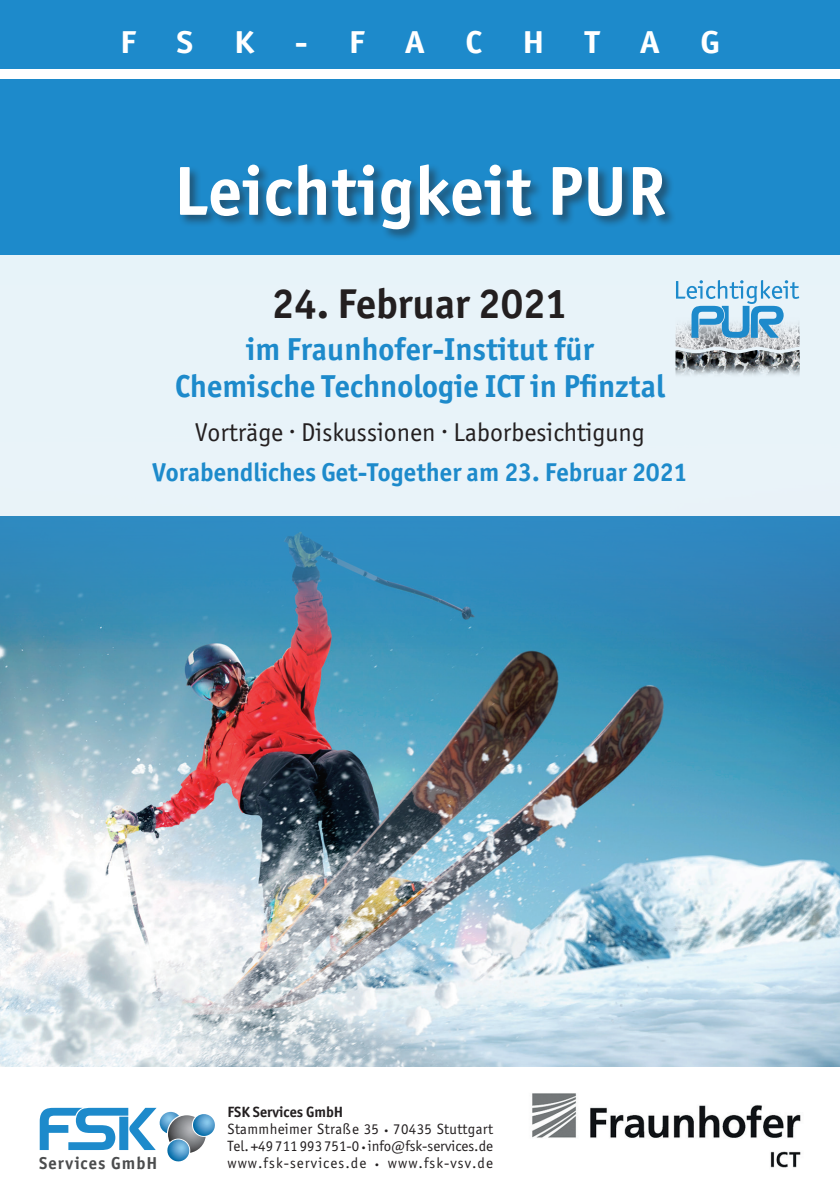
<style>
.page{position:relative;width:840px;height:1191px;background:#fff}
.page>*{position:absolute;margin:0;border:0;box-sizing:border-box;transform-origin:0 0}
.t1{font:700 70px "Officina Sans";letter-spacing:.01em;color:#fff}
.t2{font:700 42px "Officina Sans";color:#231f20}
.t3{font:700 32px/36.6px "Officina Sans";color:#1d8acb;text-align:center}
.t4{font:700 32px "Officina Sans";color:#fff;scale:1.1 1}
.t5{font:700 26px "Officina Sans";color:#1d8acb}
.t6{font:26px "Officina Sans";color:#231f20}
.t7{font:700 17.4px "Officina Sans";letter-spacing:.065em;color:#4b4c4d}
.t8{font:15px/17px "Officina Sans";letter-spacing:.02em;color:#231f20}
.s1{font-weight:700}
</style>
<div class="page">
<img style="left:0;top:649px;width:839px;height:417px">
<svg style="left:0;top:79px;width:839px;height:570px;background:#2989c1"></svg>
<div style="left:0;top:255px;width:839px;height:261px;background:#e8f3f9"></div>
<div style="left:0;top:0;width:839px;height:68px;background:#1d8acb"></div>
<div style="left:178px;top:163px;width:498px;height:79px;background:#231f20;opacity:.5"></div>
<img style="left:168px;top:1115px;width:37px;height:37px">
<img style="left:159px;top:1111px;width:20px;height:22px">
<img style="left:167px;top:1139px;width:23px;height:23px">
<img style="left:192px;top:1114px;width:23px;height:23px">
<svg style="left:40px;top:1107px;width:116px;height:43px"></svg>
<img style="left:675px;top:323px;width:124px;height:52px">
<svg style="left:675px;top:280px;width:123px;height:58px"></svg>
<img style="left:532px;top:1093px;width:269px;height:75px">
<h3 class="t4" style="left:120px;top:23px;width:16px">F</h3>
<h3 class="t4" style="left:176px;top:23px;width:17px">S</h3>
<h3 class="t4" style="left:234px;top:23px;width:20px">K</h3>
<h3 class="t4" style="left:295px;top:23px;width:64px">- F</h3>
<h3 class="t4" style="left:405px;top:23px;width:19px">A</h3>
<h3 class="t4" style="left:465px;top:23px;width:16px">C</h3>
<h3 class="t4" style="left:522px;top:23px;width:22px">H</h3>
<h3 class="t4" style="left:585px;top:23px;width:14px">T</h3>
<h3 class="t4" style="left:640px;top:23px;width:19px">A</h3>
<h3 class="t4" style="left:700px;top:23px;width:19px">G</h3>
<h1 class="t1" style="left:174px;top:148px;width:493px">Leichtigkeit PUR</h1>
<h2 class="t2" style="left:272px;top:278px;width:297px">24. Februar 2021</h2>
<h3 class="t3" style="left:175px;top:331px;width:491px">im Fraunhofer-Institut für<br>Chemische Technologie ICT in Pfinztal</h3>
<h3 class="t6" style="left:195px;top:417px;width:451px">Vorträge . Diskussionen . Laborbesichtigung</h3>
<h3 class="t5" style="left:152px;top:456px;width:536px">Vorabendliches Get-Together am 23. Februar 2021</h3>
<p class="t7" style="left:39px;top:1152px;width:120px">Services GmbH</p>
<p class="t8" style="left:227px;top:1103px;width:267px"><span class="s1">FSK Services GmbH<br></span>Stammheimer Straße 35 <sup>.</sup> 70435 Stuttgart Tel. +49 711 993 751-0 <sup>.</sup>info@fsk-services.de www.fsk-services.de <sup>.</sup> www.fsk-vsv.de</p>
</div>
